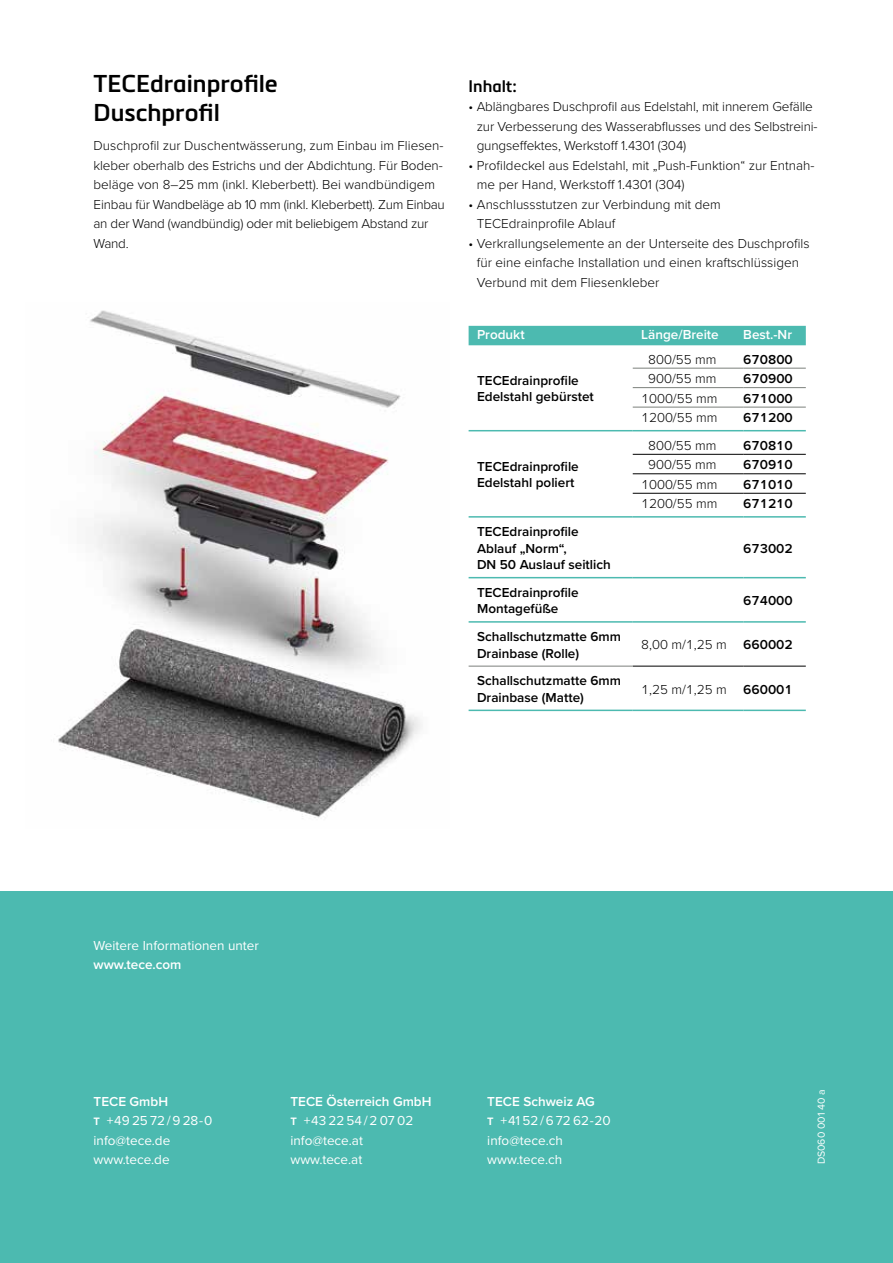
<style>
.page{position:relative;width:893px;height:1263px;background:#fff}
.page>*{position:absolute;margin:0;border:0;box-sizing:border-box;transform-origin:0 0}
.t1{font:600 24px/29.2px "Metronic Pro";color:#000}
.t2{font:600 16.5px "Metronic Pro";color:#000}
.t3{font:300 13.5px/19.5px "Proxima Nova";color:#000}
.t4{font:600 13.5px/16.5px "Proxima Nova";color:#000}
.t5{font:13.5px/19.5px "Proxima Nova";color:#fff}
.t6{font:600 13.5px "Proxima Nova";color:#fff}
.t7{font:10.5px "Proxima Nova";color:#fff}
.s1{font-weight:600}
</style>
<div class="page">
<img style="left:54px;top:310px;width:368px;height:508px">
<div style="left:469px;top:326px;width:337px;height:19px;background:#4cbab0"></div>
<hr style="left:633px;top:454px;width:110px;height:1px;background:#000">
<hr style="left:743px;top:454px;width:63px;height:1px;background:#000">
<hr style="left:633px;top:473px;width:110px;height:1px;background:#000">
<hr style="left:743px;top:473px;width:63px;height:1px;background:#000">
<hr style="left:633px;top:493px;width:110px;height:1px;background:#000">
<hr style="left:743px;top:493px;width:63px;height:1px;background:#000">
<hr style="left:633px;top:666px;width:110px;height:1px;background:#000">
<hr style="left:743px;top:666px;width:63px;height:1px;background:#000">
<hr style="left:633px;top:368px;width:110px;height:1px;background:#7c807c">
<hr style="left:743px;top:368px;width:63px;height:1px;background:#7c807c">
<hr style="left:633px;top:387px;width:110px;height:1px;background:#7c807c">
<hr style="left:743px;top:387px;width:63px;height:1px;background:#7c807c">
<hr style="left:633px;top:407px;width:110px;height:1px;background:#7c807c">
<hr style="left:743px;top:407px;width:63px;height:1px;background:#7c807c">
<hr style="left:469px;top:666px;width:164px;height:1px;background:#7c807c">
<hr style="left:633px;top:430px;width:110px;height:1px;background:#4cbab0">
<hr style="left:743px;top:430px;width:63px;height:1px;background:#4cbab0">
<hr style="left:633px;top:516px;width:110px;height:2px;background:#4cbab0">
<hr style="left:743px;top:516px;width:63px;height:2px;background:#4cbab0">
<hr style="left:633px;top:577px;width:110px;height:1px;background:#4cbab0">
<hr style="left:743px;top:577px;width:63px;height:1px;background:#4cbab0">
<hr style="left:633px;top:621px;width:110px;height:2px;background:#4cbab0">
<hr style="left:743px;top:621px;width:63px;height:2px;background:#4cbab0">
<hr style="left:469px;top:430px;width:164px;height:1px;background:#4cbab0">
<hr style="left:469px;top:516px;width:164px;height:2px;background:#4cbab0">
<hr style="left:469px;top:577px;width:164px;height:1px;background:#4cbab0">
<hr style="left:469px;top:621px;width:164px;height:2px;background:#4cbab0">
<hr style="left:469px;top:710px;width:164px;height:1px;background:#4cbab0">
<hr style="left:633px;top:710px;width:110px;height:1px;background:#4cbab0">
<hr style="left:743px;top:710px;width:63px;height:1px;background:#4cbab0">
<div style="left:0;top:891px;width:893px;height:372px;background:#4cbab0"></div>
<h1 class="t1" style="left:94px;top:68px;width:186px">TECEdrainprofile<br>Duschprofil</h1>
<p class="t3" style="left:94px;top:135px;width:353px">Duschprofil zur Duschentwässerung, zum Einbau im Fliesen&shy;kleber oberhalb des Estrichs und der Abdichtung. Für Boden&shy;beläge von 8–25 mm (inkl. Kleberbett). Bei wandbündigem Einbau für Wandbeläge ab 10 mm (inkl. Kleberbett). Zum Einbau an der Wand (wandbündig) oder mit beliebigem Abstand zur Wand.</p>
<p class="t2" style="left:469px;top:76px;width:50px">Inhalt:</p>
<p class="t3" style="left:477px;top:96px;width:342px;text-indent:-8px">• Ablängbares Duschprofil aus Edelstahl, mit innerem Gefälle zur Verbesserung des Wasserabflusses und des Selbstreini&shy;gungseffektes, Werkstoff 1.4301 (304)</p>
<p class="t3" style="left:477px;top:155px;width:339px;text-indent:-8px">• Profildeckel aus Edelstahl, mit „Push-Funktion“ zur Entnah&shy;me per Hand, Werkstoff 1.4301 (304)</p>
<p class="t3" style="left:477px;top:194px;width:245px;text-indent:-8px">• Anschlussstutzen zur Verbindung mit dem<br>TECEdrainprofile Ablauf</p>
<p class="t3" style="left:477px;top:233px;width:334px;text-indent:-8px">• Verkrallungselemente an der Unterseite des Duschprofils für eine einfache Installation und einen kraftschlüssigen<br>Verbund mit dem Fliesenkleber</p>
<p class="t6" style="left:477px;top:325px;width:49px">Produkt</p>
<p class="t6" style="left:641px;top:325px;width:79px">Länge/Breite</p>
<p class="t6" style="left:743px;top:325px;width:50px">Best.-Nr</p>
<p class="t4" style="left:477px;top:372px;width:118px">TECEdrainprofile<br>Edelstahl gebürstet</p>
<p class="t3" style="left:648px;top:349px;width:70px">800/55 mm</p>
<p class="t4" style="left:743px;top:351px;width:51px">670800</p>
<p class="t3" style="left:648px;top:368px;width:70px">900/55 mm</p>
<p class="t4" style="left:743px;top:370px;width:51px">670900</p>
<p class="t3" style="left:641px;top:388px;width:78px">1000/55 mm</p>
<p class="t4" style="left:743px;top:389px;width:51px">671000</p>
<p class="t3" style="left:641px;top:407px;width:78px">1200/55 mm</p>
<p class="t4" style="left:743px;top:409px;width:51px">671200</p>
<p class="t4" style="left:477px;top:458px;width:103px">TECEdrainprofile<br>Edelstahl poliert</p>
<p class="t4" style="left:477px;top:523px;width:135px">TECEdrainprofile<br>Ablauf „Norm“,<br>DN 50 Auslauf seitlich</p>
<p class="t3" style="left:648px;top:435px;width:70px">800/55 mm</p>
<p class="t4" style="left:743px;top:437px;width:51px">670810</p>
<p class="t3" style="left:648px;top:454px;width:70px">900/55 mm</p>
<p class="t4" style="left:743px;top:456px;width:51px">670910</p>
<p class="t3" style="left:641px;top:474px;width:78px">1000/55 mm</p>
<p class="t4" style="left:743px;top:476px;width:51px">671010</p>
<p class="t3" style="left:641px;top:493px;width:78px">1200/55 mm</p>
<p class="t4" style="left:743px;top:495px;width:51px">671210</p>
<p class="t4" style="left:743px;top:539px;width:51px">673002</p>
<p class="t4" style="left:477px;top:584px;width:103px">TECEdrainprofile<br>Montagefüße</p>
<p class="t4" style="left:743px;top:592px;width:51px">674000</p>
<p class="t4" style="left:477px;top:628px;width:145px">Schallschutzmatte 6mm<br>Drainbase (Rolle)</p>
<p class="t3" style="left:641px;top:634px;width:153px">8,00 m/1,25 m <span class="s1">660002</span></p>
<p class="t4" style="left:477px;top:672px;width:145px">Schallschutzmatte 6mm<br>Drainbase (Matte)</p>
<p class="t3" style="left:641px;top:679px;width:153px">1,25 m/1,25 m <span class="s1">660001</span></p>
<p class="t5" style="left:94px;top:935px;width:167px">Weitere Informationen unter</p>
<p class="t6" style="left:94px;top:955px;width:89px">www.tece.com</p>
<p class="t5" style="left:94px;top:1091px;width:120px"><span class="s1">TECE GmbH<br>T</span> + 49 25 72 / 9 28 - 0 info@tece.de www.tece.de</p>
<p class="t5" style="left:290px;top:1091px;width:143px"><span class="s1">TECE Österreich GmbH<br>T</span> + 43 22 54 / 2 07 02 info@tece.at www.tece.at</p>
<p class="t5" style="left:487px;top:1091px;width:125px"><span class="s1">TECE Schweiz AG<br>T</span> + 41 52 / 6 72 62 - 20 info@tece.ch www.tece.ch</p>
<p class="t7" style="left:814px;top:1164px;width:76px;rotate:-90deg">DS060 001 40 a</p>
</div>
